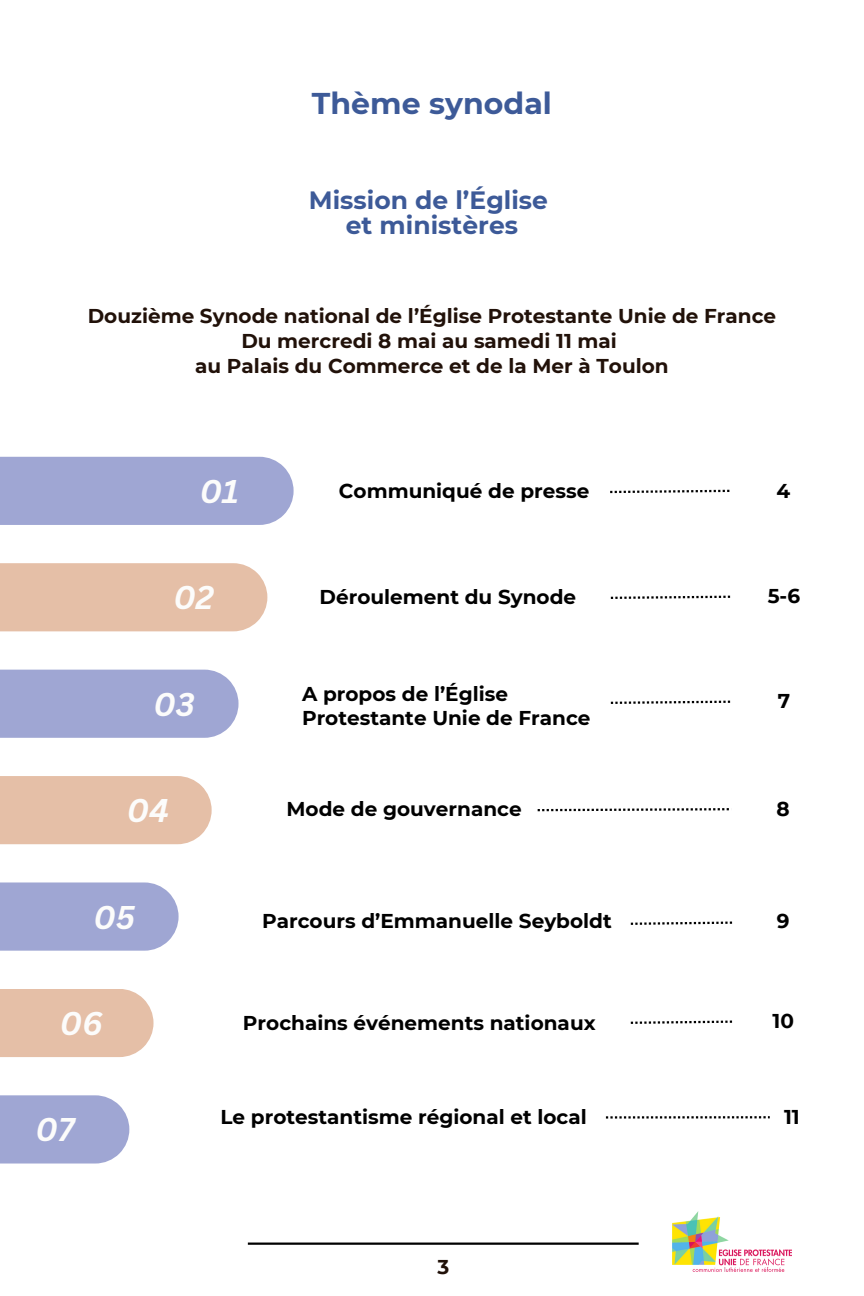
<style>
.page{position:relative;width:864px;height:1296px;background:#fff}
.page>*{position:absolute;margin:0;border:0;box-sizing:border-box;transform-origin:0 0}
.t1{font:italic 700 32px "Canva Sans";color:#fcfcfb}
.t2{font:700 30px "Montserrat";color:#3d5a98}
.t3{font:700 25px/24.8px "Montserrat";color:#3d5a98;text-align:center}
.t4{font:700 20px "Montserrat";color:#000}
.t5{font:700 20px/24.8px "Montserrat";color:#211109;text-align:center}
</style>
<div class="page">
<div style="left:0;top:457px;width:293px;height:68px;background:#9fa6d3"></div>
<svg style="left:610px;top:490px;width:119px;height:3px"></svg>
<div style="left:0;top:670px;width:239px;height:68px;background:#9fa6d3"></div>
<svg style="left:611px;top:701px;width:119px;height:3px"></svg>
<div style="left:0;top:776px;width:212px;height:68px;background:#e5bfa7"></div>
<svg style="left:538px;top:808px;width:191px;height:3px"></svg>
<div style="left:0;top:882px;width:178px;height:69px;background:#9fa6d3"></div>
<div style="left:0;top:989px;width:153px;height:68px;background:#e5bfa7"></div>
<div style="left:0;top:1095px;width:129px;height:69px;background:#9fa6d3"></div>
<svg style="left:606px;top:1116px;width:164px;height:3px"></svg>
<svg style="left:631px;top:1021px;width:101px;height:3px"></svg>
<svg style="left:631px;top:922px;width:101px;height:3px"></svg>
<div style="left:0;top:563px;width:267px;height:68px;background:#e5bfa7"></div>
<svg style="left:611px;top:596px;width:119px;height:3px"></svg>
<img style="left:673px;top:1212px;width:119px;height:60px">
<hr style="left:248px;top:1243px;width:391px;height:2px;background:#000">
<h2 class="t2" style="left:312px;top:85px;width:241px">Thème synodal</h2>
<p class="t3" style="left:309px;top:188px;width:241px">Mission de l’Église et ministères</p>
<p class="t5" style="left:88px;top:304px;width:690px">Douzième Synode national de l’Église Protestante Unie de France<br>Du mercredi 8 mai au samedi 11 mai<br>au Palais du Commerce et de la Mer à Toulon</p>
<h1 class="t1" style="left:200px;top:469px;width:41px">01</h1>
<p class="t4" style="left:339px;top:478px;width:252px">Communiqué de presse</p>
<p class="t4" style="left:776px;top:478px;width:15px">4</p>
<h1 class="t1" style="left:174px;top:575px;width:42px">02</h1>
<p class="t4" style="left:320px;top:585px;width:258px">Déroulement du Synode</p>
<p class="t4" style="left:768px;top:584px;width:34px">5-6</p>
<h1 class="t1" style="left:154px;top:682px;width:43px">03</h1>
<p class="t4" style="left:302px;top:682px;width:208px">A propos de l’Église</p>
<p class="t4" style="left:778px;top:689px;width:14px">7</p>
<p class="t4" style="left:302px;top:706px;width:290px">Protestante Unie de France</p>
<h1 class="t1" style="left:127px;top:788px;width:44px">04</h1>
<p class="t4" style="left:287px;top:797px;width:237px">Mode de gouvernance</p>
<p class="t4" style="left:777px;top:797px;width:15px">8</p>
<h1 class="t1" style="left:94px;top:894px;width:43px">05</h1>
<p class="t4" style="left:262px;top:909px;width:351px">Parcours d’Emmanuelle Seyboldt</p>
<p class="t4" style="left:777px;top:909px;width:14px">9</p>
<h1 class="t1" style="left:60px;top:1001px;width:45px">06</h1>
<h1 class="t1" style="left:36px;top:1107px;width:40px">07</h1>
<p class="t4" style="left:243px;top:1010px;width:354px">Prochains événements nationaux</p>
<p class="t4" style="left:221px;top:1105px;width:368px">Le protestantisme régional et local</p>
<p class="t5" style="left:437px;top:1255px;width:13px">3</p>
<p class="t4" style="left:773px;top:1009px;width:23px">10</p>
<p class="t4" style="left:784px;top:1105px;width:17px">11</p>
</div>
